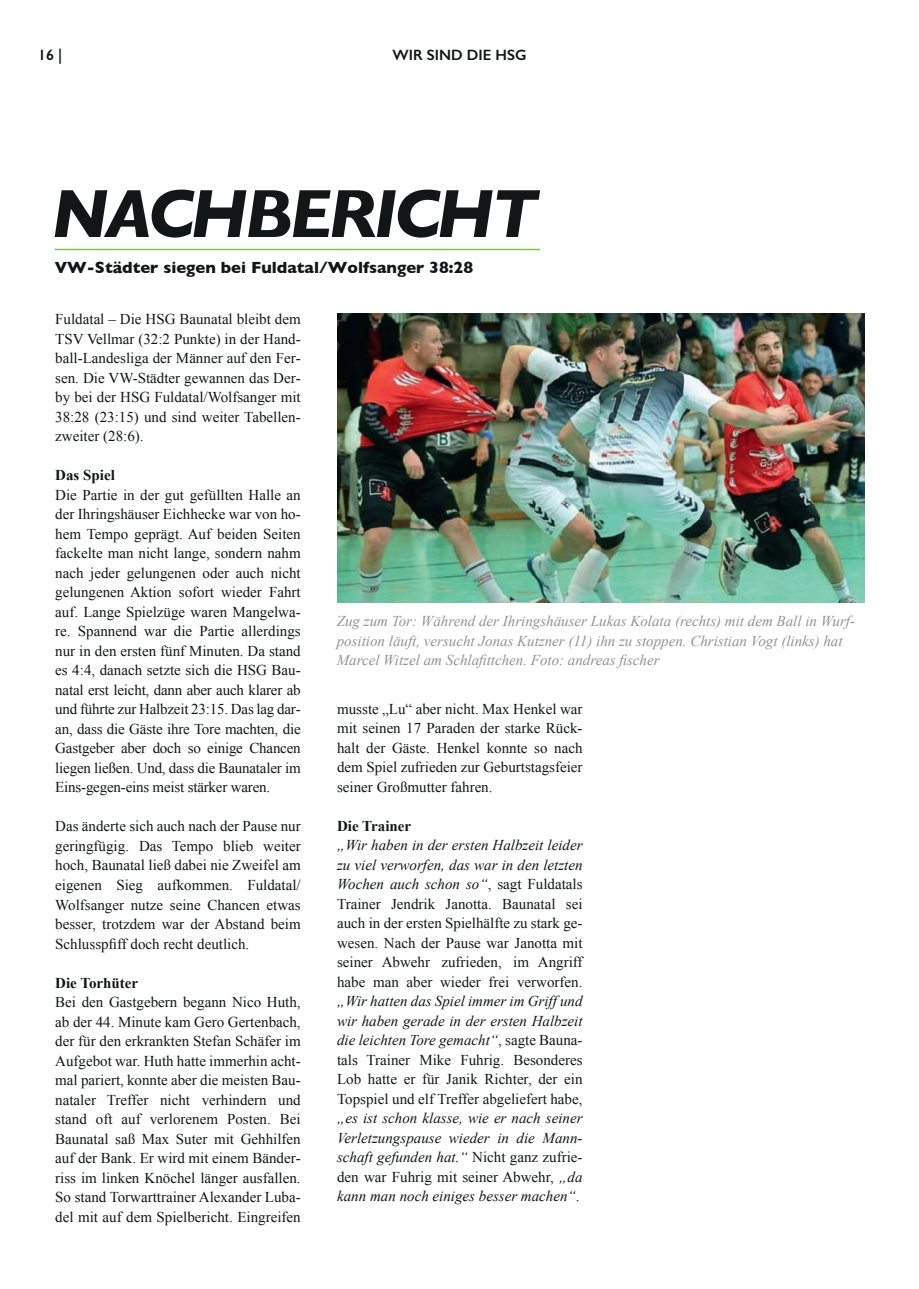
<style>
.page{position:relative;width:919px;height:1289px;background:#fff}
.page>*{position:absolute;margin:0;border:0;box-sizing:border-box;transform-origin:0 0}
.t1{font:italic 700 69px "Gill Sans";letter-spacing:-.05em;color:#121617}
.t2{font:700 16.5px "Gill Sans";color:#121617}
.t3{font:15px/19.5px "Times New Roman";color:#121617;text-align:justify}
.t4{font:italic 15px/19.5px "Times New Roman";color:#919394}
.t5{font:italic 15px/19.5px "Times New Roman";color:#121617;text-align:justify}
.t6{font:700 15px "Times New Roman";color:#121617}
.t7{font:600 15px "Gill Sans";color:#121617}
.s1{font-style:italic}
.s2{font-style:normal}
</style>
<div class="page">
<hr style="left:55px;top:249px;width:485px;height:1px;background:#81c343">
<img style="left:337px;top:314px;width:527px;height:288px">
<p class="t7" style="left:38px;top:50px;width:26px">16 |</p>
<p class="t7" style="left:392px;top:50px;width:136px">WIR SIND DIE HSG</p>
<h1 class="t1" style="left:51px;top:190px;width:488px">NACHBERICHT</h1>
<p class="t2" style="left:55px;top:261px;width:420px">VW-Städter siegen bei Fuldatal/Wolfsanger 38:28</p>
<p class="t3" style="left:55px;top:311px;width:247px">Fuldatal – Die HSG Baunatal bleibt dem TSV Vellmar (32:2 Punkte) in der Hand&shy;ball-Landesliga der Männer auf den Fer&shy;sen. Die VW-Städter gewannen das Der&shy;by bei der HSG Fuldatal/Wolfsanger mit 38:28 (23:15) und sind weiter Tabellen&shy;zweiter (28:6).</p>
<p class="t6" style="left:55px;top:470px;width:61px">Das Spiel</p>
<p class="t3" style="left:55px;top:486px;width:247px">Die Partie in der gut gefüllten Halle an der Ihringshäuser Eichhecke war von ho&shy;hem Tempo geprägt. Auf beiden Seiten fackelte man nicht lange, sondern nahm nach jeder gelungenen oder auch nicht gelungenen Aktion sofort wieder Fahrt auf. Lange Spielzüge waren Mangelwa&shy;re. Spannend war die Partie allerdings nur in den ersten fünf Minuten. Da stand es 4:4, danach setzte sich die HSG Bau&shy;natal erst leicht, dann aber auch klarer ab und führte zur Halbzeit 23:15. Das lag dar&shy;an, dass die Gäste ihre Tore machten, die Gastgeber aber doch so einige Chancen liegen ließen. Und, dass die Baunataler im Eins-gegen-eins meist stärker waren.</p>
<p class="t3" style="left:55px;top:818px;width:247px">Das änderte sich auch nach der Pause nur geringfügig. Das Tempo blieb weiter hoch, Baunatal ließ dabei nie Zweifel am eigenen Sieg aufkommen. Fuldatal/ Wolfsanger nutze seine Chancen etwas besser, trotzdem war der Abstand beim Schlusspfiff doch recht deutlich.</p>
<p class="t6" style="left:55px;top:977px;width:84px">Die Torhüter</p>
<p class="t3" style="left:55px;top:993px;width:247px">Bei den Gastgebern begann Nico Huth, ab der 44. Minute kam Gero Gertenbach, der für den erkrankten Stefan Schäfer im Aufgebot war. Huth hatte immerhin acht&shy;mal pariert, konnte aber die meisten Bau&shy;nataler Treffer nicht verhindern und stand oft auf verlorenem Posten. Bei Baunatal saß Max Suter mit Gehhilfen auf der Bank. Er wird mit einem Bänder&shy;riss im linken Knöchel länger ausfallen.<br>So stand Torwarttrainer Alexander Luba&shy;del mit auf dem Spielbericht. Eingreifen</p>
<p class="t4" style="left:337px;top:612px;width:519px">Zug zum Tor: Während der Ihringshäuser Lukas Kolata (rechts) mit dem Ball in Wurf&shy;position läuft, versucht Jonas Kutzner (11) ihn zu stoppen. Christian Vogt (links) hat<br>Marcel Witzel am Schlafittchen. Foto: andreas fischer</p>
<p class="t3" style="left:337px;top:700px;width:247px">musste „Lu“ aber nicht. Max Henkel war mit seinen 17 Paraden der starke Rück&shy;halt der Gäste. Henkel konnte so nach dem Spiel zufrieden zur Geburtstagsfeier seiner Großmutter fahren.</p>
<p class="t6" style="left:337px;top:820px;width:76px">Die Trainer</p>
<p class="t3" style="left:337px;top:836px;width:247px"><span class="s1">„Wir haben in der ersten Halbzeit leider zu viel verworfen, das war in den letzten Wochen auch schon so“</span>, sagt Fuldatals Trainer Jendrik Janotta. Baunatal sei auch in der ersten Spielhälfte zu stark ge&shy;wesen. Nach der Pause war Janotta mit seiner Abwehr zufrieden, im Angriff habe man aber wieder frei verworfen.</p>
<p class="t3" style="left:337px;top:992px;width:247px"><span class="s1">„Wir hatten das Spiel immer im Griff und wir haben gerade in der ersten Halbzeit die leichten Tore gemacht“</span>, sagte Bauna&shy;tals Trainer Mike Fuhrig. Besonderes Lob hatte er für Janik Richter, der ein Topspiel und elf Treffer abgeliefert habe,</p>
<p class="t5" style="left:337px;top:1109px;width:247px">„es ist schon klasse, wie er nach seiner Verletzungspause wieder in die Mann&shy;schaft gefunden hat.“ <span class="s2">Nicht ganz zufrie&shy;den war Fuhrig mit seiner Abwehr,</span> „da kann man noch einiges besser machen“<span class="s2">.</span></p>
</div>
